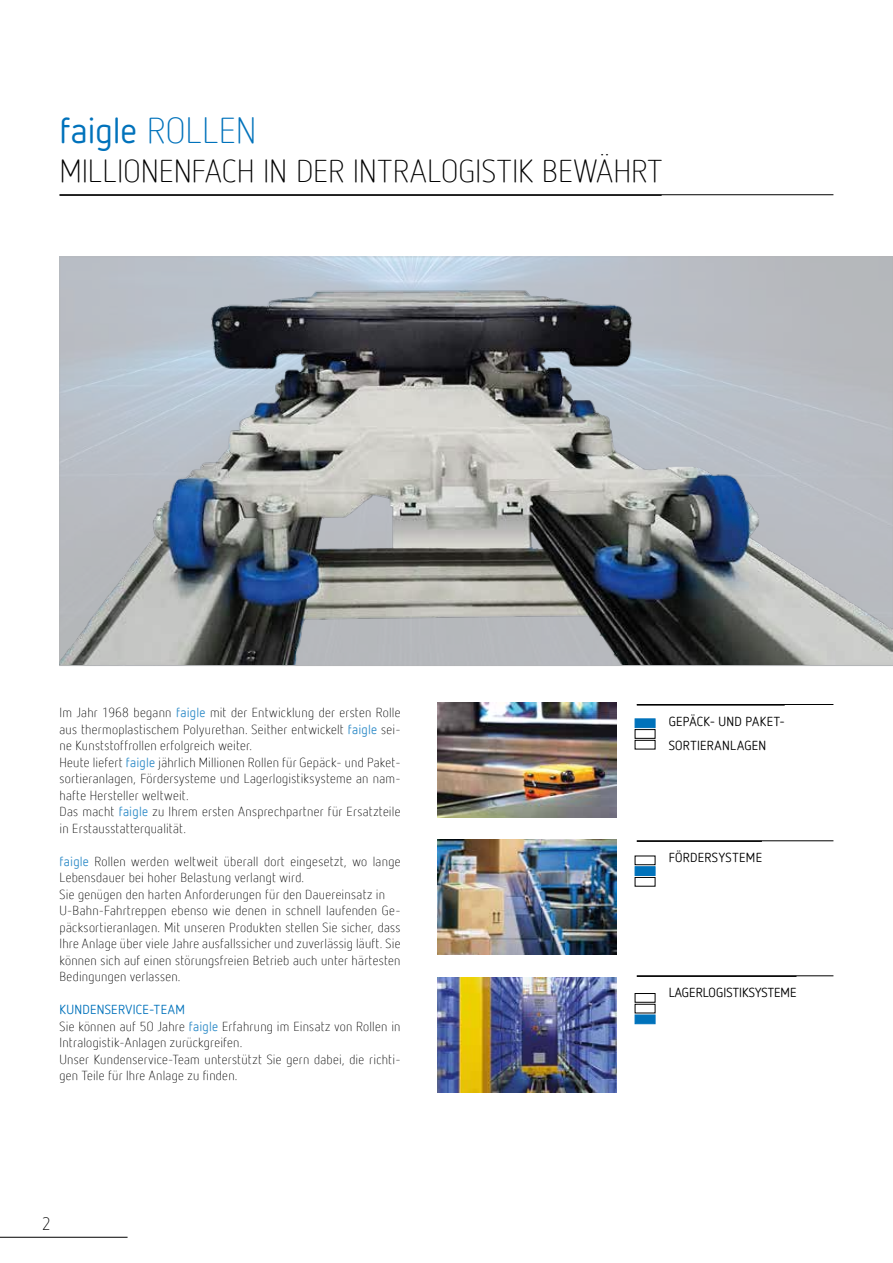
<style>
.page{position:relative;width:893px;height:1263px;background:#fff}
.page>*{position:absolute;margin:0;border:0;box-sizing:border-box;transform-origin:0 0}
.t1{font:36px "Netto OT";letter-spacing:-.005em;color:#0072bb}
.t2{font:300 31.5px "Netto Offc";letter-spacing:.005em;color:#000}
.t3{font:300 18px "Netto OT";color:#000}
.t4{font:300 13.05px/16.5px "Netto Offc";letter-spacing:.02em;color:#000}
.t5{font:13.05px/24.8px "Netto Offc";letter-spacing:.02em;color:#000}
.s1{font-family:"Netto Offc";font-weight:300}
.s2{font-weight:400;color:#338ec9}
.s3{font-weight:400;color:#0072bb}
</style>
<div class="page">
<img style="left:438px;top:840px;width:178px;height:115px">
<img style="left:438px;top:703px;width:178px;height:115px">
<img style="left:438px;top:977px;width:178px;height:115px">
<div style="left:635px;top:719px;width:20px;height:9px;background:#0072bb;border:1px solid #0072bb"></div>
<div style="left:635px;top:729px;width:20px;height:9px;border:1px solid #000"></div>
<div style="left:635px;top:740px;width:20px;height:9px;border:1px solid #000"></div>
<div style="left:635px;top:866px;width:20px;height:10px;background:#0072bb;border:1px solid #0072bb"></div>
<div style="left:635px;top:877px;width:20px;height:9px;border:1px solid #000"></div>
<div style="left:635px;top:993px;width:20px;height:9px;border:1px solid #000"></div>
<div style="left:635px;top:1015px;width:20px;height:9px;background:#0072bb;border:1px solid #0072bb"></div>
<hr style="left:0;top:1237px;width:128px;height:1px;background:#000">
<hr style="left:60px;top:195px;width:602px;height:1px;background:#000">
<hr style="left:60px;top:194px;width:773px;height:1px;background:#000">
<hr style="left:637px;top:704px;width:196px;height:1px;background:#000">
<hr style="left:637px;top:704px;width:148px;height:2px;background:#000">
<hr style="left:637px;top:840px;width:196px;height:1px;background:#000">
<hr style="left:637px;top:841px;width:125px;height:1px;background:#000">
<hr style="left:637px;top:975px;width:196px;height:1px;background:#000">
<hr style="left:637px;top:976px;width:159px;height:1px;background:#000">
<img style="left:62px;top:259px;width:829px;height:405px">
<h1 class="t1" style="left:60px;top:108px;width:199px">faigle <span class="s1">ROLLEN</span></h1>
<h2 class="t2" style="left:60px;top:152px;width:604px">MILLIONENFACH IN DER INTRALOGISTIK BEWÄHRT</h2>
<p class="t4" style="left:60px;top:704px;width:343px">Im Jahr 1968 begann <span class="s2">faigle</span> mit der Entwicklung der ersten Rolle aus thermoplastischem Polyurethan. Seither entwickelt <span class="s2">faigle</span> sei&shy;ne Kunststoffrollen erfolgreich weiter.<br>Heute liefert <span class="s2">faigle</span> jährlich Millionen Rollen für Gepäck- und Paket&shy;sortieranlagen, Fördersysteme und Lagerlogistiksysteme an nam&shy;hafte Hersteller weltweit.<br>Das macht <span class="s2">faigle</span> zu Ihrem ersten Ansprechpartner für Ersatzteile in Erstausstatterqualität.</p>
<p class="t4" style="left:60px;top:853px;width:343px"><span class="s2">faigle</span> Rollen werden weltweit überall dort eingesetzt, wo lange Lebensdauer bei hoher Belastung verlangt wird.<br>Sie genügen den harten Anforderungen für den Dauereinsatz in U-Bahn-Fahrtreppen ebenso wie denen in schnell laufenden Ge&shy;päcksortieranlagen. Mit unseren Produkten stellen Sie sicher, dass Ihre Anlage über viele Jahre ausfallssicher und zuverlässig läuft. Sie können sich auf einen störungsfreien Betrieb auch unter härtesten Bedingungen verlassen.</p>
<p class="t4" style="left:60px;top:1001px;width:343px"><span class="s3">KUNDENSERVICE-TEAM<br></span>Sie können auf 50 Jahre <span class="s2">faigle</span> Erfahrung im Einsatz von Rollen in Intralogistik-Anlagen zurückgreifen.<br>Unser Kundenservice-Team unterstützt Sie gern dabei, die richti&shy;gen Teile für Ihre Anlage zu finden.</p>
<h3 class="t3" style="left:43px;top:1213px;width:10px">2</h3>
<p class="t5" style="left:669px;top:708px;width:118px">GEPÄCK- UND PAKET-<br>SORTIERANLAGEN</p>
<p class="t5" style="left:669px;top:844px;width:95px">FÖRDERSYSTEME</p>
<p class="t5" style="left:669px;top:979px;width:129px">LAGERLOGISTIKSYSTEME</p>
</div>
